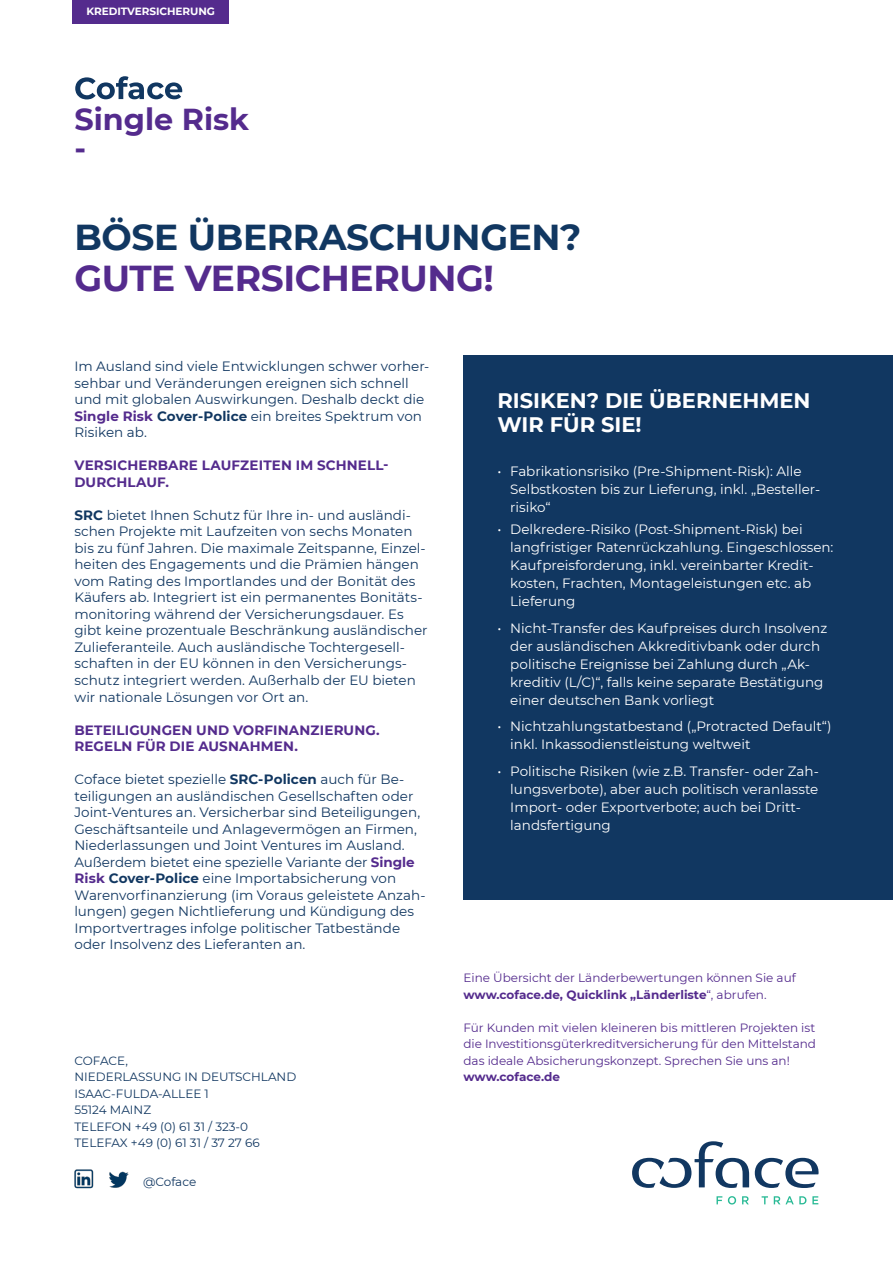
<style>
.page{position:relative;width:893px;height:1263px;background:#fff}
.page>*{position:absolute;margin:0;border:0;box-sizing:border-box;transform-origin:0 0}
.t1{font:700 36px "Montserrat";letter-spacing:-.01em;color:#113761}
.t2{font:700 36px "Montserrat";letter-spacing:-.01em;color:#542b8d}
.t3{font:700 30.3px "Montserrat";color:#542b8d}
.t4{font:700 21px/24px "Montserrat";color:#fff}
.t5{font:13.5px/16.5px "Montserrat";color:#113761}
.t6{font:13.5px/18px "Montserrat";color:#fff}
.t7{font:700 13.5px/16.5px "Montserrat";letter-spacing:.01em;color:#542b8d}
.t8{font:12px/16.5px "Montserrat";color:#542b8d}
.t9{font:12px "Montserrat";color:#113761}
.t10{font:700 12px "Montserrat";color:#542b8d}
.t11{font:700 10.5px "Montserrat";letter-spacing:-.005em;color:#fff}
.s1{font-weight:700;color:#542b8d}
.s2{font-weight:700}
.s3{font-weight:400}
</style>
<div class="page">
<div style="left:463px;top:355px;width:430px;height:544px;background:#113761"></div>
<svg style="left:755px;top:1158px;width:64px;height:30px"></svg>
<svg style="left:632px;top:1141px;width:117px;height:47px"></svg>
<svg style="left:716px;top:1196px;width:6px;height:8px"></svg>
<svg style="left:728px;top:1196px;width:8px;height:8px"></svg>
<svg style="left:742px;top:1196px;width:7px;height:8px"></svg>
<svg style="left:762px;top:1196px;width:6px;height:8px"></svg>
<svg style="left:774px;top:1196px;width:32px;height:8px"></svg>
<svg style="left:812px;top:1196px;width:6px;height:8px"></svg>
<img style="left:74px;top:1169px;width:20px;height:20px">
<img style="left:109px;top:1171px;width:20px;height:17px">
<svg style="left:75px;top:76px;width:107px;height:23px"></svg>
<div style="left:72px;top:0;width:157px;height:23px;background:#542b8d"></div>
<p class="t11" style="left:86px;top:4px;width:130px">KREDITVERSICHERUNG</p>
<p class="t3" style="left:74px;top:97px;width:176px">Single Risk</p>
<p class="t3" style="left:75px;top:126px;width:13px">-</p>
<p class="t1" style="left:74px;top:212px;width:509px">BÖSE ÜBERRASCHUNGEN?</p>
<p class="t2" style="left:74px;top:252px;width:421px">GUTE VERSICHERUNG!</p>
<p class="t5" style="left:74px;top:358px;width:356px">Im Ausland sind viele Entwicklungen schwer vorher-</p>
<p class="t5" style="left:74px;top:374px;width:351px">sehbar und Veränderungen ereignen sich schnell und mit globalen Auswirkungen. Deshalb deckt die <span class="s1">Single Risk</span> <span class="s2">Cover-Police</span> ein breites Spektrum von Risiken ab.</p>
<p class="t7" style="left:74px;top:457px;width:316px">VERSICHERBARE LAUFZEITEN IM SCHNELL-<br>DURCHLAUF.</p>
<p class="t5" style="left:74px;top:506px;width:355px"><span class="s2">SRC</span> bietet Ihnen Schutz für Ihre in- und ausländi&shy;schen Projekte mit Laufzeiten von sechs Monaten bis zu fünf Jahren. Die maximale Zeitspanne, Einzel&shy;heiten des Engagements und die Prämien hängen vom Rating des Importlandes und der Bonität des Käufers ab. Integriert ist ein permanentes Bonitäts&shy;monitoring während der Versicherungsdauer. Es gibt keine prozentuale Beschränkung ausländischer Zulieferanteile. Auch ausländische Tochtergesell&shy;schaften in der EU können in den Versicherungs&shy;schutz integriert werden. Außerhalb der EU bieten wir nationale Lösungen vor Ort an.</p>
<p class="t7" style="left:74px;top:721px;width:307px">BETEILIGUNGEN UND VORFINANZIERUNG.</p>
<p class="t7" style="left:74px;top:737px;width:225px">REGELN FÜR DIE AUSNAHMEN.</p>
<p class="t5" style="left:74px;top:770px;width:353px">Coface bietet spezielle <span class="s2">SRC-Policen</span> auch für Be&shy;teiligungen an ausländischen Gesellschaften oder Joint-Ventures an. Versicherbar sind Beteiligungen, Geschäftsanteile und Anlagevermögen an Firmen, Niederlassungen und Joint Ventures im Ausland.<br>Außerdem bietet eine spezielle Variante der <span class="s1">Single Risk</span> <span class="s2">Cover-Police</span> eine Importabsicherung von Warenvorfinanzierung (im Voraus geleistete Anzah&shy;lungen) gegen Nichtlieferung und Kündigung des Importvertrages infolge politischer Tatbestände oder Insolvenz des Lieferanten an.</p>
<p class="t9" style="left:74px;top:1052px;width:55px">COFACE,</p>
<p class="t9" style="left:74px;top:1068px;width:223px">NIEDERLASSUNG IN DEUTSCHLAND</p>
<p class="t9" style="left:74px;top:1085px;width:136px">ISAAC-FULDA-ALLEE 1</p>
<p class="t9" style="left:74px;top:1101px;width:78px">55124 MAINZ</p>
<p class="t9" style="left:74px;top:1118px;width:175px">TELEFON +49 (0) 61 31 / 323-0</p>
<p class="t9" style="left:74px;top:1134px;width:187px">TELEFAX +49 (0) 61 31 / 37 27 66</p>
<p class="t9" style="left:143px;top:1173px;width:55px">@Coface</p>
<p class="t4" style="left:497px;top:388px;width:315px">RISIKEN? DIE ÜBERNEHMEN<br>WIR FÜR SIE!</p>
<p class="t6" style="left:510px;top:461px;width:312px;text-indent:-13px">• Fabrikationsrisiko (Pre-Shipment-Risk): Alle<br>Selbstkosten bis zur Lieferung, inkl. „Besteller&shy;risiko“</p>
<p class="t6" style="left:510px;top:520px;width:325px;text-indent:-13px">• Delkredere-Risiko (Post-Shipment-Risk) bei langfristiger Ratenrückzahlung. Eingeschlossen:<br>Kaufpreisforderung, inkl. vereinbarter Kredit&shy;kosten, Frachten, Montageleistungen etc. ab Lieferung</p>
<p class="t6" style="left:510px;top:618px;width:318px;text-indent:-13px">• Nicht-Transfer des Kaufpreises durch Insolvenz der ausländischen Akkreditivbank oder durch politische Ereignisse bei Zahlung durch „Ak&shy;kreditiv (L/C)“, falls keine separate Bestätigung einer deutschen Bank vorliegt</p>
<p class="t6" style="left:510px;top:717px;width:323px;text-indent:-13px">• Nichtzahlungstatbestand („Protracted Default“) inkl. Inkassodienstleistung weltweit</p>
<p class="t6" style="left:510px;top:761px;width:310px;text-indent:-13px">• Politische Risiken (wie z.B. Transfer- oder Zah&shy;lungsverbote), aber auch politisch veranlasste Import- oder Exportverbote; auch bei Dritt&shy;landsfertigung</p>
<p class="t8" style="left:463px;top:969px;width:334px">Eine Übersicht der Länderbewertungen können Sie auf</p>
<p class="t10" style="left:463px;top:985px;width:305px">www.coface.de, Quicklink „Länderliste<span class="s3">“, abrufen.</span></p>
<p class="t8" style="left:463px;top:1018px;width:353px">Für Kunden mit vielen kleineren bis mittleren Projekten ist</p>
<p class="t8" style="left:463px;top:1035px;width:354px">die Investitionsgüterkreditversicherung für den Mittelstand das ideale Absicherungskonzept. Sprechen Sie uns an!</p>
<p class="t10" style="left:463px;top:1068px;width:98px">www.coface.de</p>
</div>
